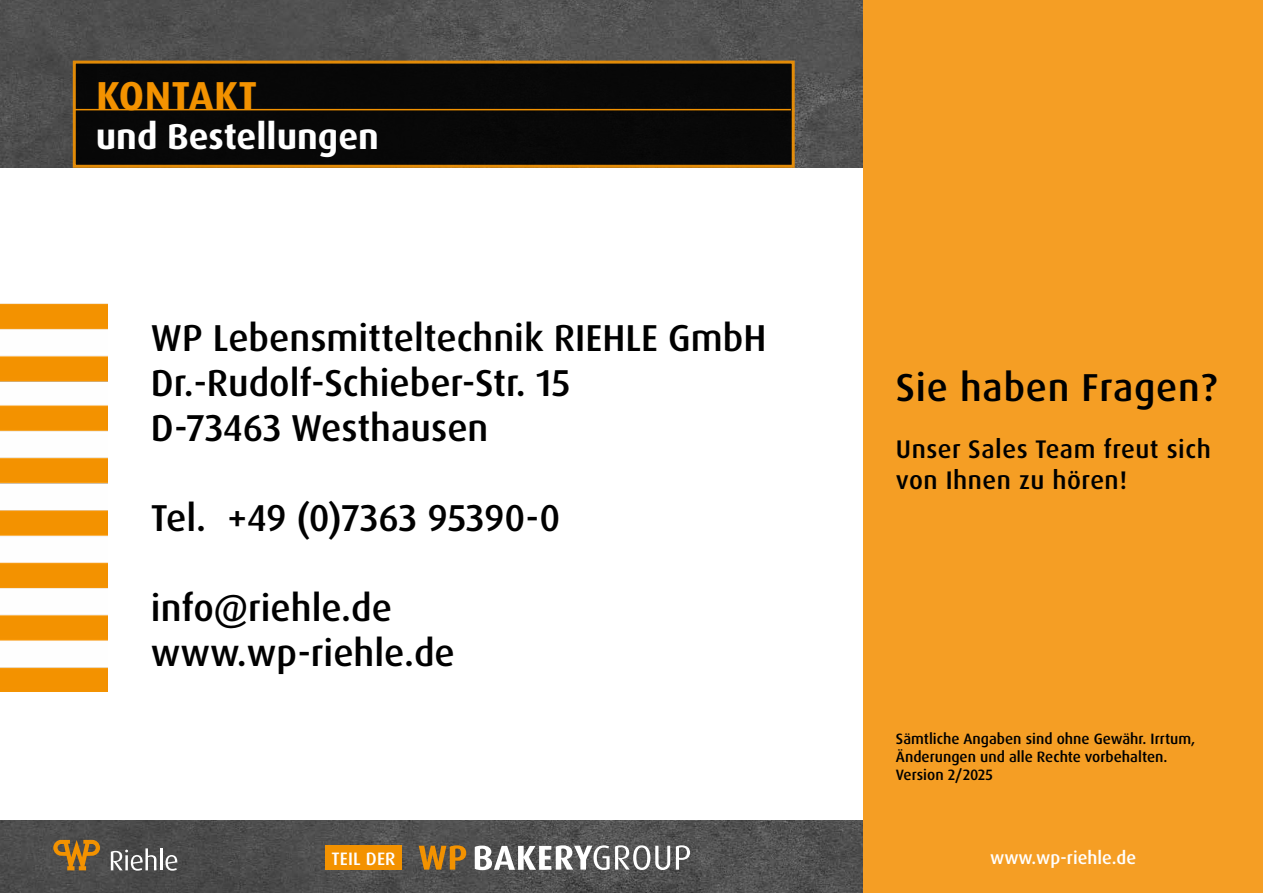
<style>
.page{position:relative;width:1263px;height:893px;background:#fff}
.page>*{position:absolute;margin:0;border:0;box-sizing:border-box;transform-origin:0 0}
.t1{font:700 40.5px "Dax Pro";letter-spacing:.01em;color:#f39200}
.t2{font:500 39px "Dax Pro";letter-spacing:.02em;color:#000}
.t3{font:500 37.5px/45px "Dax Pro";color:#000}
.t4{font:700 36px "Dax Pro";color:#fff}
.t5{font:500 25.5px/30.6px "Dax Pro";letter-spacing:.02em;color:#000}
.t6{font:500 18px "Dax Pro";color:#fff}
.t7{font:500 15px/18px "Dax Pro";color:#000}
</style>
<div class="page">
<img style="left:0;top:821px;width:863px;height:72px">
<svg style="left:53px;top:840px;width:47px;height:30px"></svg>
<svg style="left:111px;top:848px;width:45px;height:23px"></svg>
<hr style="left:160px;top:848px;width:2px;height:22px;background:#fff">
<svg style="left:166px;top:855px;width:11px;height:16px"></svg>
<img style="left:0;top:0;width:863px;height:168px">
<div style="left:863px;top:0;width:400px;height:893px;background:#f59e24"></div>
<img style="left:0;top:303px;width:108px;height:389px">
<div style="left:74px;top:62px;width:719px;height:104px;background:#080808"></div>
<div style="left:73px;top:61px;width:722px;height:107px;border:3px solid #f39200"></div>
<hr style="left:75px;top:109px;width:716px;height:1px;background:#f39200">
<div style="left:325px;top:845px;width:77px;height:25px;background:#f39200"></div>
<svg style="left:419px;top:845px;width:47px;height:25px"></svg>
<svg style="left:475px;top:845px;width:195px;height:25px"></svg>
<svg style="left:676px;top:845px;width:14px;height:25px"></svg>
<p class="t1" style="left:96px;top:70px;width:163px">KONTAKT</p>
<p class="t4" style="left:96px;top:114px;width:285px">und Bestellungen</p>
<p class="t3" style="left:151px;top:316px;width:617px">WP Lebensmitteltechnik RIEHLE GmbH<br>Dr.-Rudolf-Schieber-Str. 15<br>D-73463 Westhausen</p>
<p class="t3" style="left:151px;top:496px;width:411px">Tel. +49 (0)7363 95390-0</p>
<p class="t3" style="left:151px;top:586px;width:305px">info@riehle.de www.wp-riehle.de</p>
<p class="t6" style="left:331px;top:847px;width:66px">TEIL DER</p>
<p class="t2" style="left:896px;top:362px;width:323px">Sie haben Fragen?</p>
<p class="t5" style="left:896px;top:434px;width:316px">Unser Sales Team freut sich von Ihnen zu hören!</p>
<p class="t7" style="left:896px;top:730px;width:301px">Sämtliche Angaben sind ohne Gewähr. Irrtum,<br>Änderungen und alle Rechte vorbehalten.<br>Version 2/2025</p>
<p class="t6" style="left:990px;top:846px;width:147px">www.wp-riehle.de</p>
</div>
